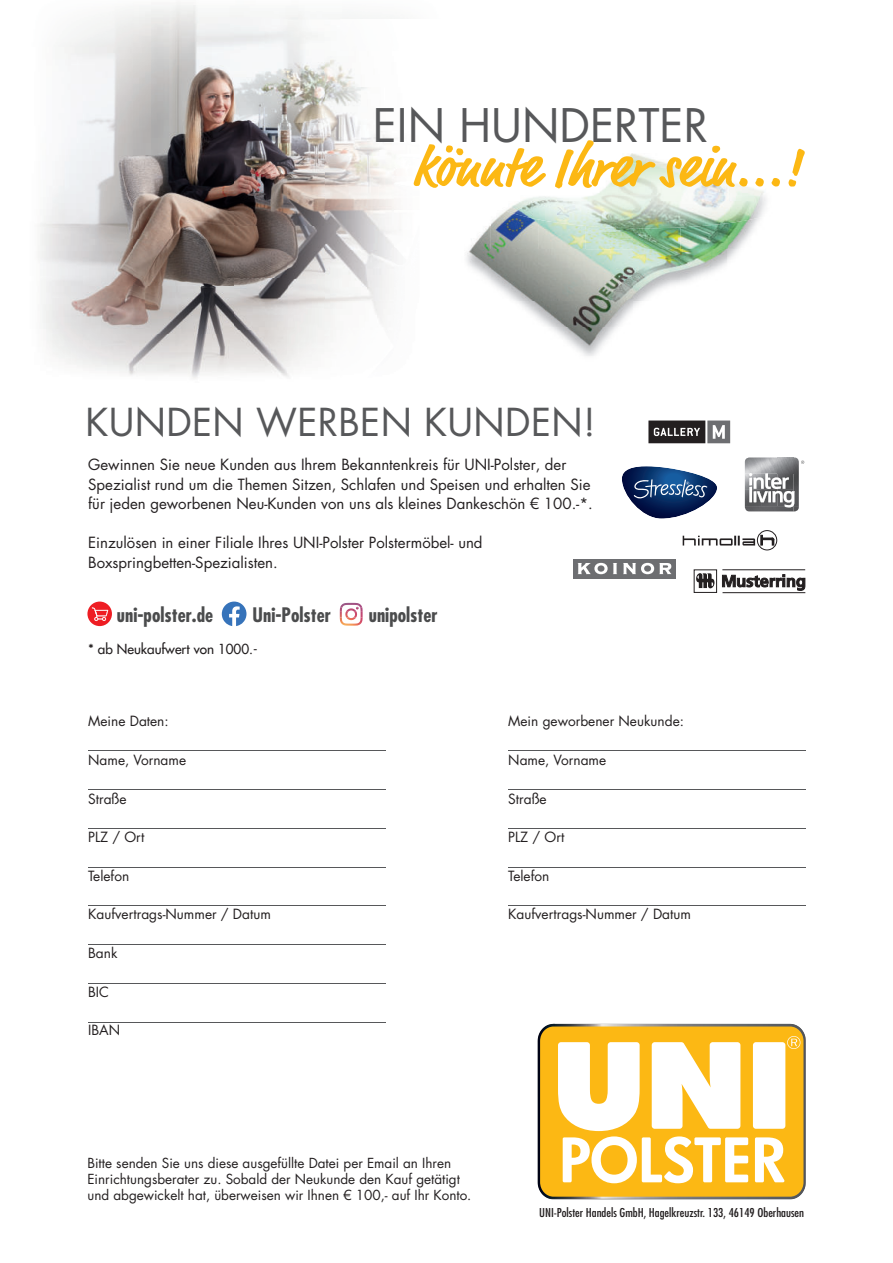
<style>
.page{position:relative;width:893px;height:1263px;background:#fff}
.page>*{position:absolute;margin:0;border:0;box-sizing:border-box;transform-origin:0 0}
.t1{font:700 57px "Market Pro";color:#fcb814}
.t2{font:45px "Futura LT";color:#57585a}
.t3{font:37.5px "Futura LT";letter-spacing:.01em;color:#57585a}
.t4{font:700 condensed 19.5px "Futura LT";color:#4b4c4d}
.t5{font:15px/19.5px "Futura LT";color:#231f20}
.t6{font:13.65px "Futura LT";color:#231f20}
.t7{font:13.5px/16.2px "Futura LT";color:#231f20}
.t8{font:13.5px "Futura LT";color:#231f20}
.t9{font:condensed 11.85px "Futura LT";color:#231f20;scale:1.07 1}
</style>
<div class="page">
<img style="left:38px;top:48px;width:197px;height:331px">
<img style="left:235px;top:19px;width:90px;height:52px">
<img style="left:235px;top:71px;width:90px;height:208px">
<img style="left:235px;top:279px;width:106px;height:52px">
<img style="left:235px;top:331px;width:98px;height:46px">
<hr style="left:508px;top:750px;width:298px;height:1px;background:#57585a">
<img style="left:745px;top:457px;width:48px;height:54px">
<img style="left:793px;top:457px;width:6px;height:16px">
<svg style="left:749px;top:473px;width:50px;height:38px"></svg>
<svg style="left:648px;top:421px;width:83px;height:23px"></svg>
<div style="left:757px;top:530px;width:20px;height:20px;border:1px solid #231f20;border-radius:50%"></div>
<svg style="left:761px;top:535px;width:13px;height:10px"></svg>
<svg style="left:683px;top:536px;width:72px;height:10px"></svg>
<svg style="left:694px;top:569px;width:112px;height:24px"></svg>
<div style="left:573px;top:559px;width:103px;height:19px;background:#6d6e71"></div>
<svg style="left:578px;top:563px;width:39px;height:11px"></svg>
<svg style="left:623px;top:563px;width:48px;height:11px"></svg>
<svg style="left:622px;top:466px;width:95px;height:53px"></svg>
<img style="left:394px;top:300px;width:250px;height:55px">
<img style="left:325px;top:59px;width:65px;height:92px">
<img style="left:325px;top:151px;width:69px;height:149px">
<img style="left:624px;top:153px;width:41px;height:10px">
<img style="left:491px;top:228px;width:47px;height:72px">
<img style="left:538px;top:228px;width:48px;height:72px">
<img style="left:586px;top:228px;width:94px;height:21px">
<img style="left:680px;top:228px;width:48px;height:21px">
<img style="left:728px;top:228px;width:26px;height:21px">
<img style="left:586px;top:249px;width:153px;height:51px">
<img style="left:466px;top:225px;width:25px;height:57px">
<img style="left:491px;top:163px;width:275px;height:65px">
<hr style="left:88px;top:750px;width:298px;height:1px;background:#57585a">
<hr style="left:508px;top:789px;width:298px;height:1px;background:#57585a">
<hr style="left:88px;top:789px;width:298px;height:1px;background:#57585a">
<hr style="left:508px;top:828px;width:298px;height:1px;background:#57585a">
<hr style="left:88px;top:828px;width:298px;height:1px;background:#57585a">
<hr style="left:508px;top:867px;width:298px;height:1px;background:#57585a">
<hr style="left:88px;top:867px;width:298px;height:1px;background:#57585a">
<hr style="left:508px;top:905px;width:298px;height:1px;background:#57585a">
<hr style="left:88px;top:905px;width:298px;height:1px;background:#57585a">
<hr style="left:88px;top:944px;width:298px;height:1px;background:#57585a">
<hr style="left:88px;top:983px;width:298px;height:1px;background:#57585a">
<hr style="left:88px;top:1022px;width:298px;height:1px;background:#57585a">
<svg style="left:538px;top:1024px;width:267px;height:175px"></svg>
<div style="left:540px;top:1026px;width:263px;height:171px;background:#fcb814;border-radius:14px"></div>
<svg style="left:558px;top:1036px;width:242px;height:147px"></svg>
<svg style="left:222px;top:601px;width:24px;height:25px"></svg>
<div style="left:87px;top:601px;width:25px;height:25px;background:#ee1d23;border-radius:50%"></div>
<svg style="left:92px;top:607px;width:16px;height:14px"></svg>
<img style="left:340px;top:617px;width:23px;height:9px">
<img style="left:340px;top:603px;width:23px;height:8px">
<img style="left:345px;top:611px;width:18px;height:6px">
<h2 class="t2" style="left:373px;top:105px;width:337px">EIN HUNDERTER</h2>
<h1 class="t1" style="left:413px;top:133px;width:390px">könnte Ihrer sein...!</h1>
<h3 class="t3" style="left:85px;top:405px;width:512px">KUNDEN WERBEN KUNDEN!</h3>
<p class="t5" style="left:88px;top:456px;width:506px">Gewinnen Sie neue Kunden aus Ihrem Bekanntenkreis f¸r UNI-Polster, der<br>Spezialist rund um die Themen Sitzen, Schlafen und Speisen und erhalten Sie f¸r jeden geworbenen Neu-Kunden von uns als kleines Dankeschˆn Ä 100.-*.</p>
<p class="t5" style="left:88px;top:534px;width:396px">Einzulˆsen in einer Filiale Ihres UNI-Polster Polstermˆbel- und<br>Boxspringbetten-Spezialisten.</p>
<h3 class="t4" style="left:117px;top:606px;width:98px">uni-polster.de</h3>
<h3 class="t4" style="left:369px;top:606px;width:70px">unipolster</h3>
<h3 class="t4" style="left:253px;top:606px;width:80px">Uni-Polster</h3>
<p class="t8" style="left:88px;top:642px;width:171px">* ab Neukaufwert von 1000.-</p>
<p class="t6" style="left:88px;top:714px;width:82px">Meine Daten:</p>
<p class="t6" style="left:88px;top:753px;width:99px">Name, Vorname</p>
<p class="t6" style="left:88px;top:792px;width:40px">Strafle</p>
<p class="t6" style="left:88px;top:831px;width:58px">PLZ / Ort</p>
<p class="t6" style="left:88px;top:870px;width:43px">Telefon</p>
<p class="t6" style="left:88px;top:908px;width:184px">Kaufvertrags-Nummer / Datum</p>
<p class="t6" style="left:88px;top:947px;width:31px">Bank</p>
<p class="t6" style="left:88px;top:985px;width:22px">BIC</p>
<p class="t6" style="left:88px;top:1024px;width:34px">IBAN</p>
<p class="t6" style="left:508px;top:714px;width:177px">Mein geworbener Neukunde:</p>
<p class="t6" style="left:508px;top:753px;width:99px">Name, Vorname</p>
<p class="t6" style="left:508px;top:792px;width:40px">Strafle</p>
<p class="t6" style="left:508px;top:831px;width:58px">PLZ / Ort</p>
<p class="t6" style="left:508px;top:870px;width:43px">Telefon</p>
<p class="t6" style="left:508px;top:908px;width:184px">Kaufvertrags-Nummer / Datum</p>
<p class="t7" style="left:87px;top:1156px;width:385px">Bitte senden Sie uns diese ausgef¸llte Datei per Email an Ihren<br>Einrichtungsberater zu. Sobald der Neukunde den Kauf get‰tigt und abgewickelt hat, ¸berweisen wir Ihnen Ä 100,- auf Ihr Konto.</p>
<p class="t9" style="left:539px;top:1207px;width:249px">UNI-Polster Handels GmbH, Hagelkreuzstr. 133, 46149 Oberhausen</p>
</div>
